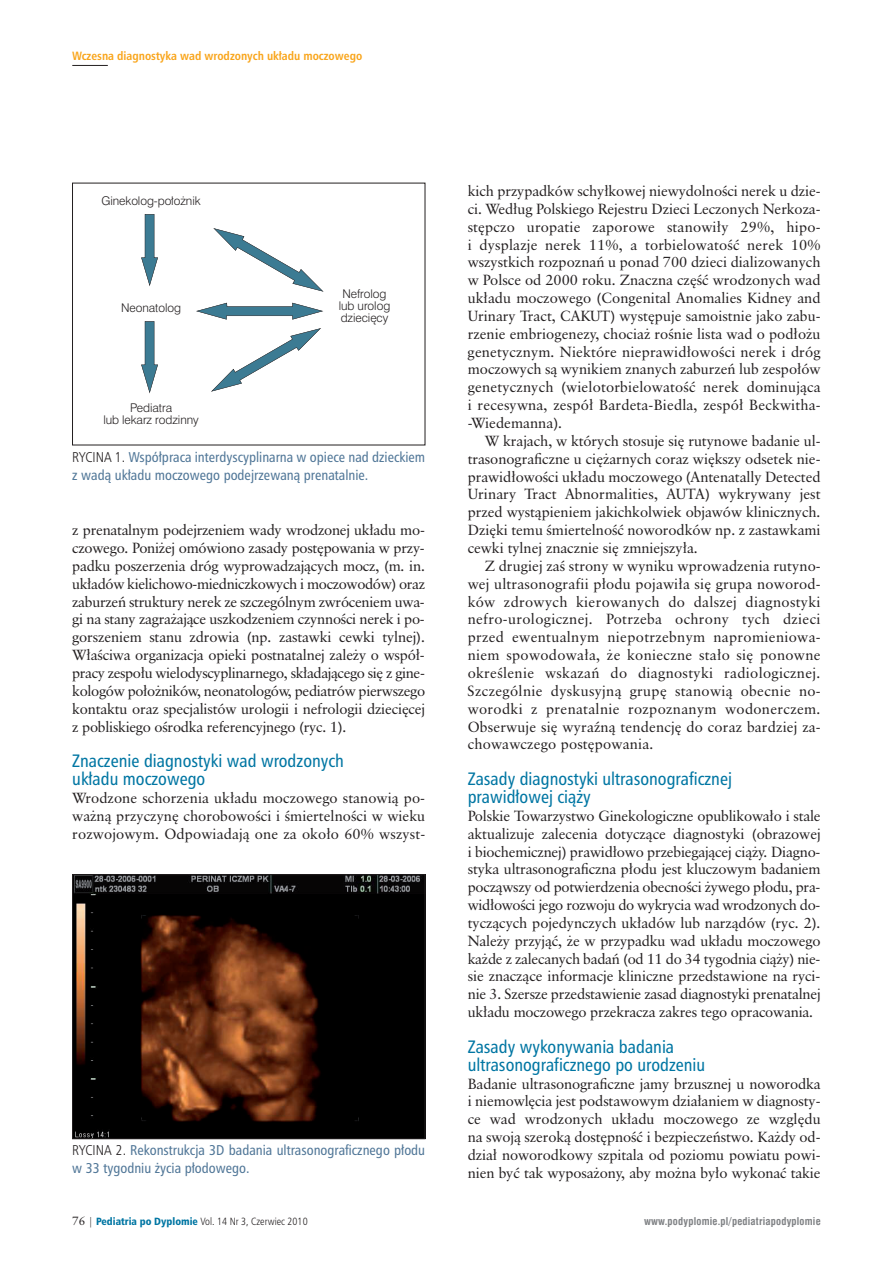
<style>
.page{position:relative;width:893px;height:1263px;background:#fff}
.page>*{position:absolute;margin:0;border:0;box-sizing:border-box;transform-origin:0 0}
.t1{font:18px/17.9px "Humnst 777 Cn EU";color:#0076a3}
.t2{font:14.7px/17.9px "Class Garmnd EU";letter-spacing:.005em;color:#231f20;text-align:justify}
.t3{font:14.25px/18px "Humnst 777 Cn EU";color:#517798}
.t4{font:12px/12px "Swis 721 Lt EU";letter-spacing:-.005em;color:#231f20;text-align:center}
.t5{font:700 12px "Humnst 777 Cn EU";color:#f9a51b}
.t6{font:10.5px "Humnst 777 Lt Cn EU";color:#231f20}
.MpD_link{font:700 10.5px "Swis 721 Cn EU";letter-spacing:.02em;color:#808285}
.s1{font-family:"Humnst 777 Lt Cn EU";color:#231f20}
.s2{font-family:"Class Garmnd EU";font-size:12px}
.s3{font-family:"Humnst 777 Blk Cn EU";color:#0076a3}
</style>
<div class="page">
<svg style="left:72px;top:64px;width:354px;height:1076px"></svg>
<p class="t5" style="left:72px;top:48px;width:292px">Wczesna diagnostyka wad wrodzonych układu moczowego</p>
<p class="t4" style="left:102px;top:195px;width:101px">Ginekolog-położnik</p>
<p class="t4" style="left:121px;top:302px;width:61px">Neonatolog</p>
<p class="t4" style="left:103px;top:401px;width:97px">Pediatra<br>lub lekarz rodzinny</p>
<p class="t4" style="left:339px;top:288px;width:53px">Nefrolog lub urolog dziecięcy</p>
<p class="t3" style="left:72px;top:448px;width:354px"><span class="s1">RYCINA 1.</span> Współpraca interdyscyplinarna w opiece nad dzieckiem z wadą układu moczowego podejrzewaną prenatalnie.</p>
<p class="t2" style="left:72px;top:521px;width:355px">z prenatalnym podejrzeniem wady wrodzonej układu mo&shy;czowego. Poniżej omówiono zasady postępowania w przy&shy;padku poszerzenia dróg wyprowadzających mocz, (m. in. układów kielichowo-miedniczkowych i moczowodów) oraz zaburzeń struktury nerek ze szczególnym zwróceniem uwa&shy;gi na stany zagrażające uszkodzeniem czynności nerek i po&shy;gorszeniem stanu zdrowia (np. zastawki cewki tylnej).<br>Właściwa organizacja opieki postnatalnej zależy o współ&shy;pracy zespołu wielodyscyplinarnego, składającego się z gine&shy;kologów położników, neonatologów, pediatrów pierwszego kontaktu oraz specjalistów urologii i nefrologii dziecięcej z pobliskiego ośrodka referencyjnego (ryc. 1).</p>
<p class="t1" style="left:72px;top:752px;width:273px">Znaczenie diagnostyki wad wrodzonych układu moczowego</p>
<p class="t2" style="left:72px;top:789px;width:354px">Wrodzone schorzenia układu moczowego stanowią po&shy;ważną przyczynę chorobowości i śmiertelności w wieku rozwojowym. Odpowiadają one za około 60% wszyst-</p>
<p class="t3" style="left:72px;top:1141px;width:354px"><span class="s1">RYCINA 2.</span> Rekonstrukcja 3D badania ultrasonograficznego płodu w 33 tygodniu życia płodowego.</p>
<p class="t6" style="left:72px;top:1215px;width:237px"><span class="s2">76</span> | <span class="s3">Pediatria po Dyplomie</span> Vol. 14 Nr 3, Czerwiec 2010</p>
<p class="t2" style="left:468px;top:182px;width:354px">kich przypadków schyłkowej niewydolności nerek u dzie-</p>
<p class="t2" style="left:468px;top:200px;width:354px">ci. Według Polskiego Rejestru Dzieci Leczonych Nerkoza-</p>
<p class="t2" style="left:468px;top:218px;width:354px">stępczo uropatie zaporowe stanowiły 29%, hipo-</p>
<p class="t2" style="left:468px;top:235px;width:354px">i dysplazje nerek 11%, a torbielowatość nerek 10%</p>
<p class="t2" style="left:468px;top:253px;width:354px">wszystkich rozpoznań u ponad 700 dzieci dializowanych</p>
<p class="t2" style="left:468px;top:271px;width:354px">w Polsce od 2000 roku. Znaczna część wrodzonych wad</p>
<p class="t2" style="left:468px;top:289px;width:354px">układu moczowego (Congenital Anomalies Kidney and</p>
<p class="t2" style="left:468px;top:307px;width:354px">Urinary Tract, CAKUT) występuje samoistnie jako zabu-</p>
<p class="t2" style="left:468px;top:325px;width:354px">rzenie embriogenezy, chociaż rośnie lista wad o podłożu</p>
<p class="t2" style="left:468px;top:343px;width:355px">genetycznym. Niektóre nieprawidłowości nerek i dróg</p>
<p class="t2" style="left:468px;top:360px;width:354px">moczowych są wynikiem znanych zaburzeń lub zespołów</p>
<p class="t2" style="left:468px;top:378px;width:354px">genetycznych (wielotorbielowatość nerek dominująca</p>
<p class="t2" style="left:468px;top:396px;width:354px">i recesywna, zespół Bardeta-Biedla, zespół Beckwitha-</p>
<p class="t2" style="left:468px;top:414px;width:96px">-Wiedemanna).</p>
<p class="t2" style="left:485px;top:432px;width:337px">W krajach, w których stosuje się rutynowe badanie ul-</p>
<p class="t2" style="left:468px;top:450px;width:354px">trasonograficzne u ciężarnych coraz większy odsetek nie-</p>
<p class="t2" style="left:468px;top:467px;width:354px">prawidłowości układu moczowego (Antenatally Detected</p>
<p class="t2" style="left:468px;top:485px;width:354px">Urinary Tract Abnormalities, AUTA) wykrywany jest</p>
<p class="t2" style="left:468px;top:503px;width:354px">przed wystąpieniem jakichkolwiek objawów klinicznych.</p>
<p class="t2" style="left:468px;top:521px;width:354px">Dzięki temu śmiertelność noworodków np. z zastawkami</p>
<p class="t2" style="left:468px;top:539px;width:232px">cewki tylnej znacznie się zmniejszyła.</p>
<p class="t2" style="left:485px;top:557px;width:338px">Z drugiej zaś strony w wyniku wprowadzenia rutyno-</p>
<p class="t2" style="left:468px;top:575px;width:355px">wej ultrasonografii płodu pojawiła się grupa noworod-</p>
<p class="t2" style="left:468px;top:592px;width:354px">ków zdrowych kierowanych do dalszej diagnostyki</p>
<p class="t2" style="left:468px;top:610px;width:354px">nefro-urologicznej. Potrzeba ochrony tych dzieci</p>
<p class="t2" style="left:468px;top:628px;width:355px">przed ewentualnym niepotrzebnym napromieniowa-</p>
<p class="t2" style="left:468px;top:646px;width:354px">niem spowodowała, że konieczne stało się ponowne</p>
<p class="t2" style="left:468px;top:664px;width:354px">określenie wskazań do diagnostyki radiologicznej.</p>
<p class="t2" style="left:468px;top:682px;width:355px">Szczególnie dyskusyjną grupę stanowią obecnie no-</p>
<p class="t2" style="left:468px;top:700px;width:354px">worodki z prenatalnie rozpoznanym wodonerczem.</p>
<p class="t2" style="left:468px;top:717px;width:355px">Obserwuje się wyraźną tendencję do coraz bardziej za-</p>
<p class="t2" style="left:468px;top:735px;width:187px">chowawczego postępowania.</p>
<p class="t1" style="left:468px;top:770px;width:266px">Zasady diagnostyki ultrasonograficznej prawidłowej ciąży</p>
<p class="t2" style="left:468px;top:807px;width:355px">Polskie Towarzystwo Ginekologiczne opublikowało i stale aktualizuje zalecenia dotyczące diagnostyki (obrazowej i biochemicznej) prawidłowo przebiegającej ciąży. Diagno&shy;styka ultrasonograficzna płodu jest kluczowym badaniem począwszy od potwierdzenia obecności żywego płodu, pra&shy;widłowości jego rozwoju do wykrycia wad wrodzonych do&shy;tyczących pojedynczych układów lub narządów (ryc. 2).<br>Należy przyjąć, że w przypadku wad układu moczowego każde z zalecanych badań (od 11 do 34 tygodnia ciąży) nie&shy;sie znaczące informacje kliniczne przedstawione na ryci&shy;nie 3. Szersze przedstawienie zasad diagnostyki prenatalnej układu moczowego przekracza zakres tego opracowania.</p>
<p class="t1" style="left:468px;top:1037px;width:239px">Zasady wykonywania badania ultrasonograficznego po urodzeniu</p>
<p class="t2" style="left:468px;top:1074px;width:354px">Badanie ultrasonograficzne jamy brzusznej u noworodka i niemowlęcia jest podstawowym działaniem w diagnosty&shy;ce wad wrodzonych układu moczowego ze względu na swoją szeroką dostępność i bezpieczeństwo. Każdy od&shy;dział noworodkowy szpitala od poziomu powiatu powi&shy;nien być tak wyposażony, aby można było wykonać takie</p>
<p class="MpD_link" style="left:644px;top:1214px;width:178px">www.podyplomie.pl/pediatriapodyplomie</p>
</div>
